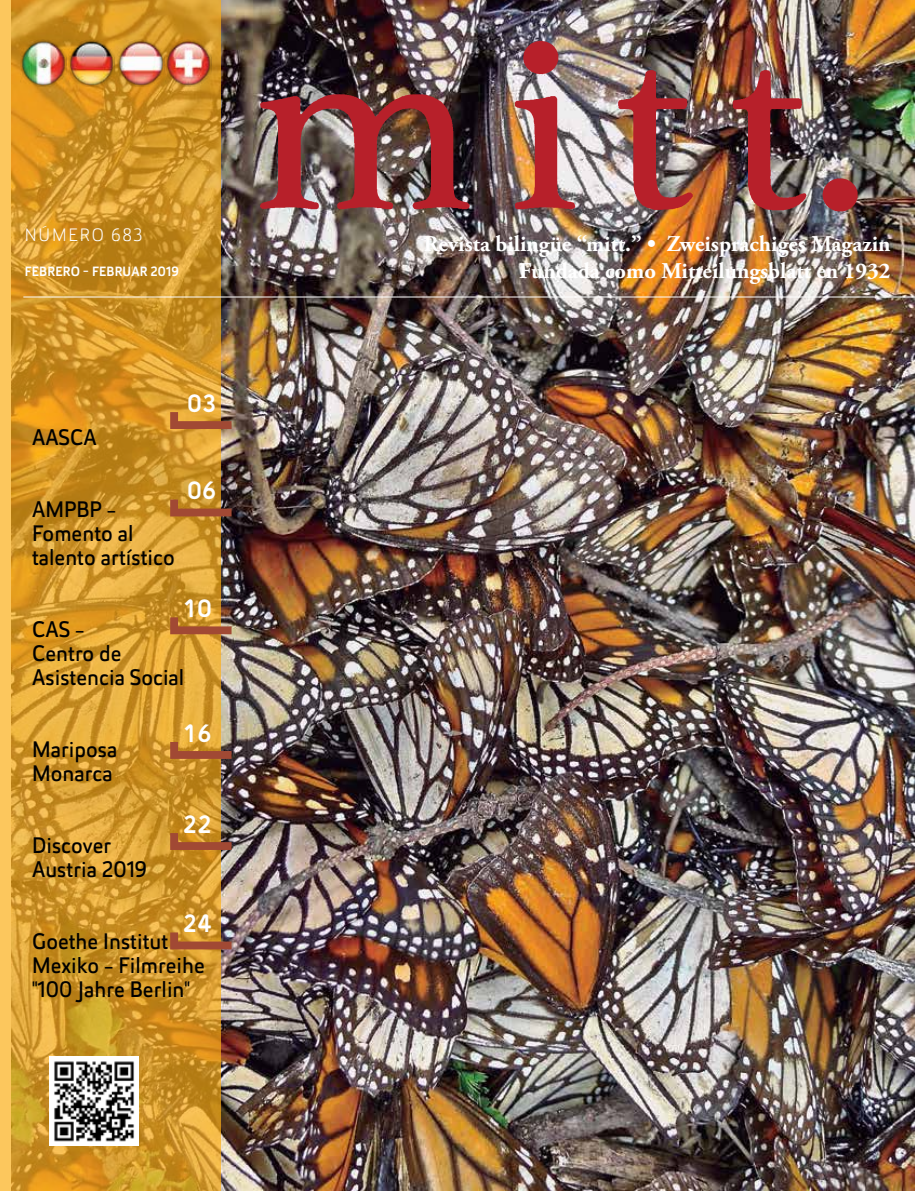
<style>
.page{position:relative;width:915px;height:1191px;background:#fff}
.page>*{position:absolute;margin:0;border:0;box-sizing:border-box;transform-origin:0 0}
.t1{font:700 27px "Arch";letter-spacing:.02em;color:#fff}
.t2{font:22.5px/24px "Helia Core";color:#000}
.t3{font:700 22.5px/27px "Adobe Garamond Pro";color:#fff;text-align:right}
.t4{font:300 18px "Helia Core";letter-spacing:.1em;color:#fff}
.t5{font:500 13.5px "Helia Core";letter-spacing:.01em;color:#fff}
</style>
<div class="page">
<img style="left:221px;top:0;width:693px;height:1191px">
<svg style="left:0;top:0;width:221px;height:1191px;background:#d59a2e"></svg>
<img style="left:21px;top:40px;width:94px;height:46px">
<img style="left:118px;top:40px;width:94px;height:46px">
<img style="left:50px;top:1056px;width:89px;height:89px">
<hr style="left:23px;top:297px;width:891px;height:1px;background:#fff">
<svg style="left:170px;top:412px;width:61px;height:17px"></svg>
<svg style="left:170px;top:499px;width:61px;height:17px"></svg>
<svg style="left:170px;top:617px;width:61px;height:17px"></svg>
<svg style="left:170px;top:742px;width:61px;height:17px"></svg>
<svg style="left:170px;top:833px;width:61px;height:17px"></svg>
<svg style="left:170px;top:932px;width:61px;height:17px"></svg>
<img style="left:242px;top:35px;width:633px;height:189px">
<p class="t4" style="left:25px;top:224px;width:119px">NÚMERO 683</p>
<p class="t5" style="left:25px;top:262px;width:155px">FEBRERO - FEBRUAR 2019</p>
<p class="t2" style="left:32px;top:425px;width:66px">AASCA</p>
<p class="t2" style="left:32px;top:497px;width:144px">AMPBP -<br>Fomento al talento artístico</p>
<p class="t1" style="left:187px;top:385px;width:30px">03</p>
<p class="t1" style="left:187px;top:473px;width:30px">06</p>
<p class="t1" style="left:183px;top:591px;width:30px">10</p>
<p class="t2" style="left:32px;top:617px;width:154px">CAS -<br>Centro de<br>Asistencia Social</p>
<p class="t2" style="left:32px;top:737px;width:87px">Mariposa<br>Monarca</p>
<p class="t2" style="left:32px;top:833px;width:117px">Discover<br>Austria 2019</p>
<p class="t1" style="left:183px;top:715px;width:30px">16</p>
<p class="t1" style="left:183px;top:806px;width:30px">22</p>
<p class="t1" style="left:183px;top:906px;width:30px">24</p>
<p class="t2" style="left:32px;top:929px;width:174px">Goethe Institut<br>Mexiko - Filmreihe "100 Jahre Berlin"</p>
<p class="t3" style="left:423px;top:231px;width:468px">Revista bilingüe “mitt.” • Zweisprachiges Magazin<br>Fundada como Mitteilungsblatt en 1932</p>
</div>
